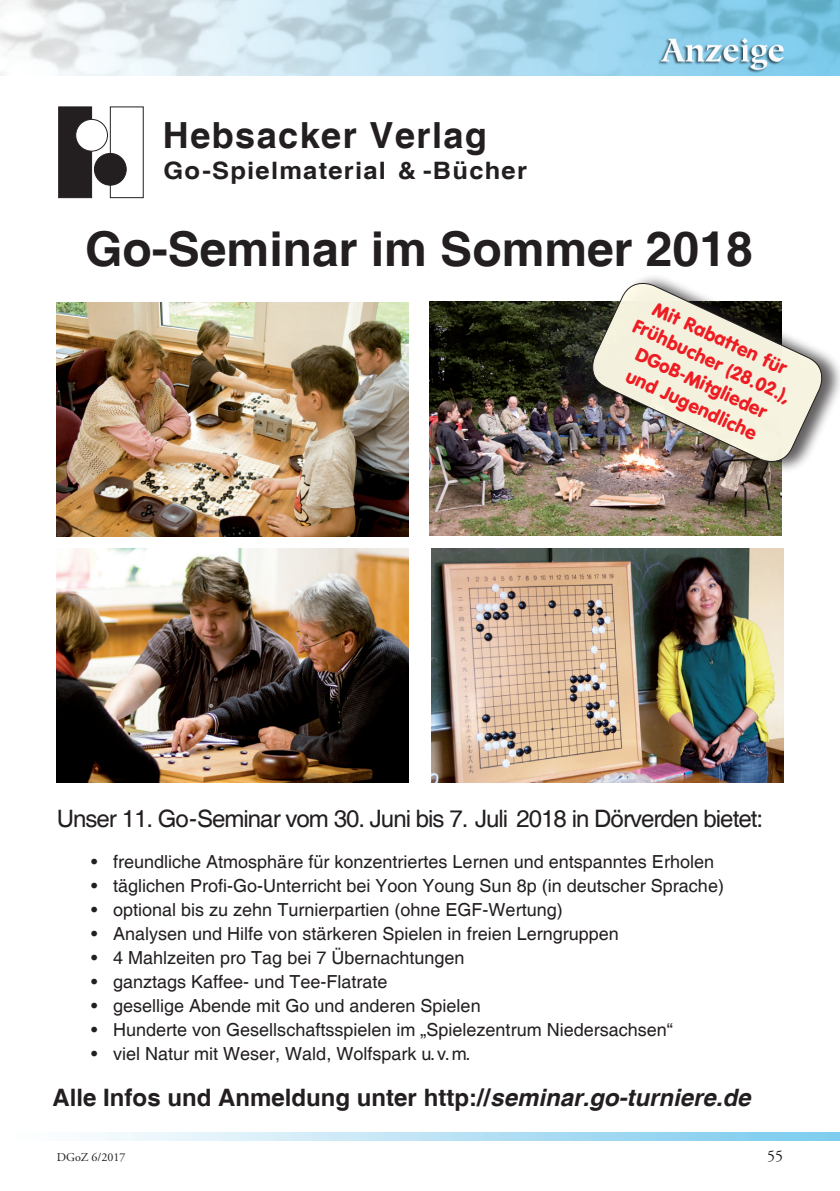
<style>
.page{position:relative;width:840px;height:1191px;background:#fff}
.page>*{position:absolute;margin:0;border:0;box-sizing:border-box;transform-origin:0 0}
.t1{font:700 48px "Helvetica";color:#231f20}
.t2{font:700 36px "Helvetica";letter-spacing:.04em;color:#231f20}
.t3{font:24px "Helvetica";letter-spacing:-.04em;color:#231f20}
.t4{font:700 24px "Helvetica";color:#231f20}
.t5{font:700 24px "Helvetica";letter-spacing:.05em;color:#231f20;scale:1.06 1}
.t6{font:20px/24px "VAG Rounded";color:#ee1d23;text-align:center}
.t7{font:18px "Helvetica";color:#231f20}
.t8{font:16px "Adobe Garamond";color:#231f20}
.t9{font:12px "Adobe Garamond";color:#231f20}
.s1{font-style:italic}
</style>
<div class="page">
<img style="left:0;top:0;width:839px;height:76px">
<svg style="left:92px;top:111px;width:18px;height:82px"></svg>
<div style="left:56px;top:104px;width:90px;height:96px;border:6px solid #fff"></div>
<div style="left:110px;top:106px;width:33px;height:92px;background:#fff;border:1px solid #231f20"></div>
<div style="left:58px;top:106px;width:34px;height:92px;background:#231f20;border:1px solid #231f20"></div>
<div style="left:76px;top:119px;width:31px;height:32px;background:#fff;border-radius:50%"></div>
<div style="left:75px;top:119px;width:33px;height:32px;border:1px solid #231f20;border-radius:50%"></div>
<div style="left:94px;top:153px;width:32px;height:32px;background:#231f20;border-radius:50%"></div>
<div style="left:94px;top:153px;width:32px;height:33px;border:1px solid #231f20;border-radius:50%"></div>
<img style="left:57px;top:548px;width:351px;height:234px">
<img style="left:57px;top:303px;width:351px;height:233px">
<img style="left:429px;top:302px;width:352px;height:233px">
<div style="left:592px;top:273px;width:247px;height:200px;background:#231f20;opacity:.75"></div>
<img style="left:584px;top:276px;width:245px;height:193px">
<img style="left:431px;top:548px;width:351px;height:234px">
<h2 class="t2" style="left:163px;top:113px;width:325px">Hebsacker Verlag</h2>
<h3 class="t5" style="left:163px;top:156px;width:344px">Go-Spielmaterial &amp; -Bücher</h3>
<h1 class="t1" style="left:85px;top:220px;width:668px">Go-Seminar im Sommer 2018</h1>
<p class="t6" style="left:648px;top:292px;width:173px;rotate:25deg">Mit Rabatten für<br>Frühbucher (28.02.),<br>DGoB-Mitglieder und Jugendliche</p>
<h3 class="t3" style="left:57px;top:805px;width:707px">Unser 11. Go-Seminar vom 30. Juni bis 7. Juli 2018 in Dörverden bietet:</h3>
<p class="t7" style="left:91px;top:851px;width:624px">• freundliche Atmosphäre für konzentriertes Lernen und entspanntes Erholen</p>
<p class="t7" style="left:91px;top:875px;width:634px">• täglichen Profi-Go-Unterricht bei Yoon Young Sun 8p (in deutscher Sprache)</p>
<p class="t7" style="left:91px;top:899px;width:473px">• optional bis zu zehn Turnierpartien (ohne EGF-Wertung)</p>
<p class="t7" style="left:91px;top:923px;width:529px">• Analysen und Hilfe von stärkeren Spielen in freien Lerngruppen</p>
<p class="t7" style="left:91px;top:947px;width:375px">• 4 Mahlzeiten pro Tag bei 7 Übernachtungen</p>
<p class="t7" style="left:91px;top:971px;width:298px">• ganztags Kaffee- und Tee-Flatrate</p>
<p class="t7" style="left:91px;top:995px;width:391px">• gesellige Abende mit Go und anderen Spielen</p>
<p class="t7" style="left:91px;top:1019px;width:583px">• Hunderte von Gesellschaftsspielen im „Spielezentrum Niedersachsen“</p>
<p class="t7" style="left:91px;top:1043px;width:380px">• viel Natur mit Weser, Wald, Wolfspark u.v.m.</p>
<h3 class="t4" style="left:52px;top:1083px;width:699px">Alle Infos und Anmeldung unter http://<span class="s1">seminar.go-turniere.de</span></h3>
<p class="t9" style="left:57px;top:1151px;width:70px">DGoZ 6/2017</p>
<p class="t8" style="left:766px;top:1147px;width:17px">55</p>
</div>
